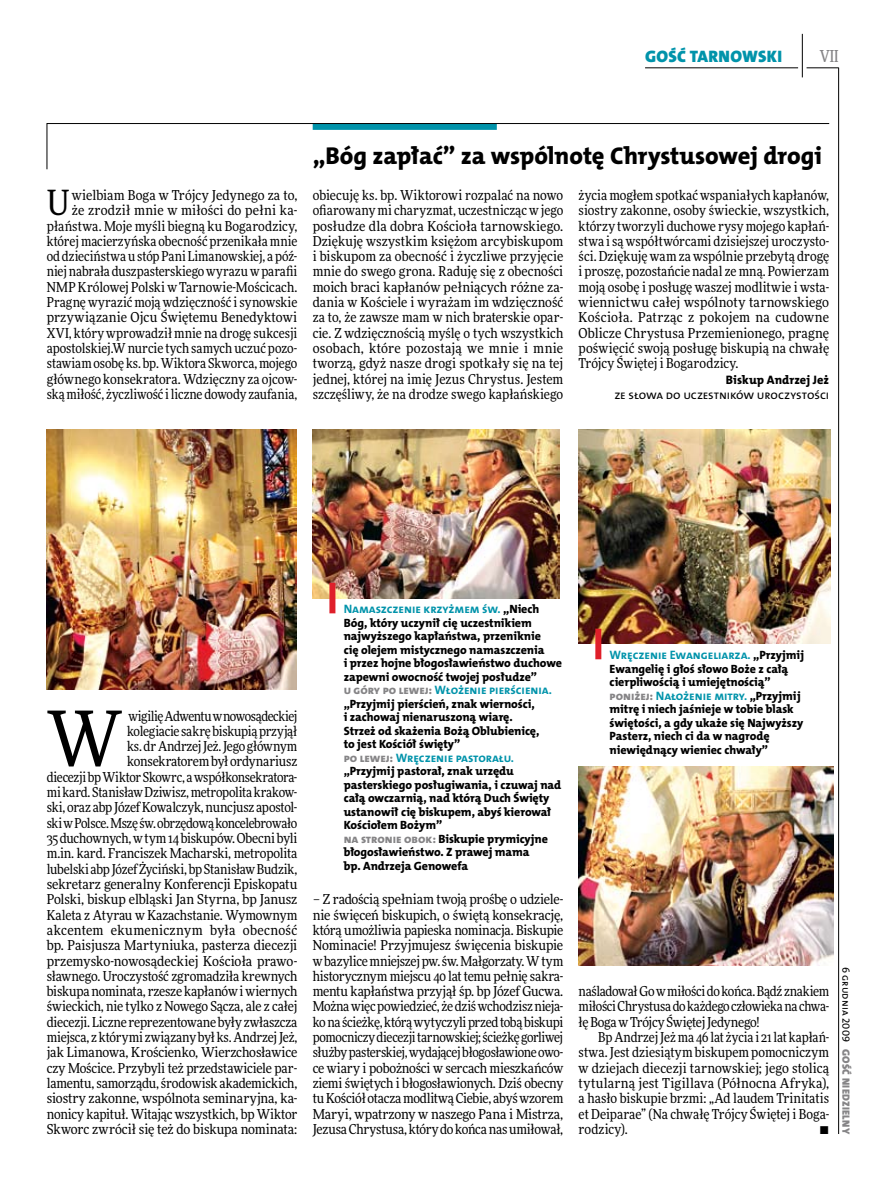
<style>
.page{position:relative;width:893px;height:1191px;background:#fff}
.page>*{position:absolute;margin:0;border:0;box-sizing:border-box;transform-origin:0 0}
.t1{font:76.95px "Freeday Narrow News";color:#000}
.t2{font:34.8px "Freeday Narrow News";color:#000}
.t3{font:24.45px "The Mix HP8 Ex Bld";letter-spacing:.01em;color:#000}
.t4{font:16.65px "The Mix HP9 Blk";letter-spacing:.02em;color:#0093aa}
.t5{font:500 16.5px "Freeday Narrow";color:#858486;scale:.9 1}
.t6{font:13.65px/15.3px "Freeday Narrow News";letter-spacing:-.01em;color:#000;text-align:justify}
.t7{font:12.3px "The Mix HP7 Bld";letter-spacing:-.005em;color:#0093aa}
.t8{font:12.3px "The Mix HP5 Plain";letter-spacing:-.01em;color:#000}
.t9{font:12.3px "The Mix HP8 Ex Bld";letter-spacing:.005em;color:#000}
.t10{font:12px/13.5px "The Mix HP8 Ex Bld";letter-spacing:.005em;color:#000}
.t11{font:10.5px "The Mix HP9 Blk";letter-spacing:.025em;color:#858486}
.t12{font:10.5px "The Mix HP5 Plain";letter-spacing:.01em;color:#000}
.s1{font-family:"The Mix HP8 Ex Bld";font-size:12px;color:#000}
.s2{font-family:"The Mix HP8 Ex Bld";font-size:12px;color:#858486}
.s3{color:#858486}
</style>
<div class="page">
<hr style="left:806px;top:68px;width:33px;height:1px;background:#000">
<hr style="left:645px;top:68px;width:153px;height:1px;background:#000">
<hr style="left:838px;top:68px;width:1px;height:1066px;background:#000">
<hr style="left:802px;top:34px;width:1px;height:43px;background:#000">
<svg style="left:47px;top:123px;width:783px;height:47px"></svg>
<img style="left:47px;top:429px;width:250px;height:261px">
<img style="left:313px;top:429px;width:247px;height:169px">
<img style="left:579px;top:429px;width:252px;height:215px">
<img style="left:579px;top:766px;width:254px;height:199px">
<div style="left:329px;top:583px;width:6px;height:30px;background:#df1f2a"></div>
<div style="left:595px;top:628px;width:6px;height:31px;background:#df1f2a"></div>
<p class="t4" style="left:645px;top:46px;width:138px">GOŚĆ TARNOWSKI</p>
<p class="t5" style="left:820px;top:46px;width:22px">VII</p>
<h3 class="t3" style="left:313px;top:140px;width:510px">„Bóg zapłać” za wspólnotę Chrystusowej drogi</h3>
<p class="t6" style="left:47px;top:187px;width:252px;text-align:right">wielbiam Boga w Trójcy Jedynego za to,<br>że zrodził mnie w miłości do pełni ka&shy;płaństwa. Moje myśli biegną ku Bogarodzicy, której macierzyńska obecność przenikała mnie od dzieciństwa u stóp Pani Limanowskiej, a póź&shy;niej nabrała duszpasterskiego wyrazu w parafii NMP Królowej Polski w Tarnowie-Mościcach.<br>Pragnę wyrazić moją wdzięczność i synowskie przywiązanie Ojcu Świętemu Benedyktowi XVI, który wprowadził mnie na drogę sukcesji apostolskiej.W nurcie tych samych uczuć pozo&shy;stawiam osobę ks. bp.Wiktora Skworca, mojego głównego konsekratora. Wdzięczny za ojcow&shy;ską miłość, życzliwość iliczne dowody zaufania,</p>
<p class="t6" style="left:313px;top:187px;width:252px">obiecuję ks. bp. Wiktorowi rozpalać na nowo ofiarowany mi charyzmat, uczestnicząc w jego posłudze dla dobra Kościoła tarnowskiego.<br>Dziękuję wszystkim księżom arcybiskupom i biskupom za obecność i życzliwe przyjęcie mnie do swego grona. Raduję się z obecności moich braci kapłanów pełniących różne za&shy;dania w Kościele i wyrażam im wdzięczność za to, że zawsze mam w nich braterskie opar&shy;cie. Z wdzięcznością myślę o tych wszystkich osobach, które pozostają we mnie i mnie tworzą, gdyż nasze drogi spotkały się na tej jednej, której na imię Jezus Chrystus. Jestem szczęśliwy, że na drodze swego kapłańskiego</p>
<p class="t6" style="left:579px;top:187px;width:252px">życia mogłem spotkać wspaniałych kapłanów, siostry zakonne, osoby świeckie, wszystkich, którzy tworzyli duchowe rysy mojego kapłań&shy;stwa isą współtwórcami dzisiejszej uroczysto&shy;ści. Dziękuję wam za wspólnie przebytą drogę i proszę, pozostańcie nadal ze mną. Powierzam moją osobę i posługę waszej modlitwie i wsta&shy;wiennictwu całej wspólnoty tarnowskiego Kościoła. Patrząc z pokojem na cudowne Oblicze Chrystusa Przemienionego, pragnę poświęcić swoją posługę biskupią na chwałę Trójcy Świętej i Bogarodzicy.</p>
<h2 class="t2" style="left:47px;top:181px;width:24px">U</h2>
<p class="t9" style="left:726px;top:371px;width:105px">Biskup Andrzej Jeż</p>
<p class="t8" style="left:614px;top:387px;width:216px">ze słowa do uczestników uroczystości</p>
<p class="t6" style="left:47px;top:708px;width:252px;text-align:right">wigilię Adwentu wnowosądeckiej<br>kolegiacie sakrę biskupią przyjął<br>ks. drAndrzej Jeż. Jego głównym konsekratorem był ordynariusz<br>diecezji bp Wiktor Skowrc, awspółkonsekratora&shy;mi kard. Stanisław Dziwisz, metropolita krakow&shy;ski, oraz abp Józef Kowalczyk, nuncjusz apostol&shy;ski wPolsce. Mszę św. obrzędową koncelebrowało 35 duchownych, wtym 14 biskupów. Obecni byli m.in. kard. Franciszek Macharski, metropolita lubelski abpJózef Życiński, bp Stanisław Budzik, sekretarz generalny Konferencji Episkopatu Polski, biskup elbląski Jan Styrna, bp Janusz Kaleta z Atyrau w Kazachstanie. Wymownym akcentem ekumenicznym była obecność bp. Paisjusza Martyniuka, pasterza diecezji przemysko-nowosądeckiej Kościoła prawo&shy;sławnego. Uroczystość zgromadziła krewnych biskupa nominata, rzesze kapłanów iwiernych świeckich, nie tylko z Nowego Sącza, ale z całej diecezji. Liczne reprezentowane były zwłaszcza miejsca, zktórymi związany był ks.Andrzej Jeż, jak Limanowa, Krościenko, Wierzchosławice czy Mościce. Przybyli też przedstawiciele par&shy;lamentu, samorządu, środowisk akademickich, siostry zakonne, wspólnota seminaryjna, ka&shy;nonicy kapituł. Witając wszystkich, bp Wiktor Skworc zwrócił się też do biskupa nominata:</p>
<h1 class="t1" style="left:47px;top:691px;width:77px">W</h1>
<p class="t7" style="left:344px;top:601px;width:197px">Namaszczenie krzyżmem św. <span class="s1">„Niech</span></p>
<p class="t10" style="left:344px;top:616px;width:220px">Bóg, który uczynił cię uczestnikiem najwyższego kapłaństwa, przeniknie<br>cię olejem mistycznego namaszczenia<br>i przez hojne błogosławieństwo duchowe zapewni owocność twojej posłudze”</p>
<p class="t7" style="left:344px;top:682px;width:210px"><span class="s2">u góry po lewej:</span> Włożenie pierścienia.</p>
<p class="t10" style="left:344px;top:697px;width:197px">„Przyjmij pierścień, znak wierności, i zachowaj nienaruszoną wiarę.<br>Strzeż od skażenia Bożą Oblubienicę, to jest Kościół święty”</p>
<p class="t7" style="left:344px;top:750px;width:172px"><span class="s2">po lewej:</span> Wręczenie pastorału.</p>
<p class="t10" style="left:344px;top:764px;width:219px">„Przyjmij pastorał, znak urzędu pasterskiego posługiwania, i czuwaj nad całą owczarnią, nad którą Duch Święty ustanowił cię biskupem, abyś kierował<br>Kościołem Bożym”<br><span class="s3">na stronie obok:</span> Biskupie prymicyjne błogosławieństwo. Z prawej mama<br>bp. Andrzeja Genowefa</p>
<p class="t6" style="left:313px;top:891px;width:252px">– Z radością spełniam twoją prośbę o udziele&shy;nie święceń biskupich, o świętą konsekrację, którą umożliwia papieska nominacja. Biskupie Nominacie! Przyjmujesz święcenia biskupie wbazylice mniejszej pw. św. Małgorzaty. Wtym historycznym miejscu 40 lat temu pełnię sakra&shy;mentu kapłaństwa przyjął śp. bp Józef Gucwa.<br>Można więc powiedzieć, żedziś wchodzisz nieja&shy;ko na ścieżkę, którą wytyczyli przed tobą biskupi pomocniczy diecezji tarnowskiej; ścieżkę gorliwej służby pasterskiej, wydającej błogosławione owo&shy;ce wiary i pobożności w sercach mieszkańców ziemi świętych i błogosławionych. Dziś obecny tuKościół otacza modlitwą Ciebie, abyś wzorem Maryi, wpatrzony w naszego Pana i Mistrza, Jezusa Chrystusa, który dokońca nas umiłował,</p>
<p class="t7" style="left:610px;top:647px;width:196px">Wręczenie Ewangeliarza. <span class="s1">„Przyjmij</span></p>
<p class="t10" style="left:610px;top:662px;width:180px">Ewangelię i głoś słowo Boże z całą cierpliwością i umiejętnością”</p>
<p class="t7" style="left:610px;top:688px;width:193px"><span class="s2">poniżej:</span> Nałożenie mitry. <span class="s1">„Przyjmij</span></p>
<p class="t10" style="left:610px;top:702px;width:195px">mitrę i niech jaśnieje w tobie blask świętości, a gdy ukaże się Najwyższy<br>Pasterz, niech ci da w nagrodę niewiędnący wieniec chwały”</p>
<p class="t6" style="left:579px;top:983px;width:252px">naśladował Gowmiłości dokońca. Bądź znakiem miłości Chrystusa dokażdego człowieka na chwa&shy;łę Boga wTrójcy Świętej Jedynego!</p>
<p class="t6" style="left:579px;top:1029px;width:252px;text-indent:20px">Bp Andrzej Jeż ma 46 lat życia i 21 lat kapłań&shy;stwa. Jest dziesiątym biskupem pomocniczym w dziejach diecezji tarnowskiej; jego stolicą tytularną jest Tigillava (Północna Afryka), a hasło biskupie brzmi: „Ad laudem Trinitatis et Deiparae” (Na chwałę Trójcy Świętej i Boga&shy;rodzicy).</p>
<p class="t6" style="left:820px;top:1121px;width:11px">•</p>
<p class="t12" style="left:853px;top:966px;width:77px;rotate:90deg">6 grudnia 2009</p>
<p class="t11" style="left:853px;top:1049px;width:86px;rotate:90deg">GOŚĆ NIEDZIELNY</p>
</div>
